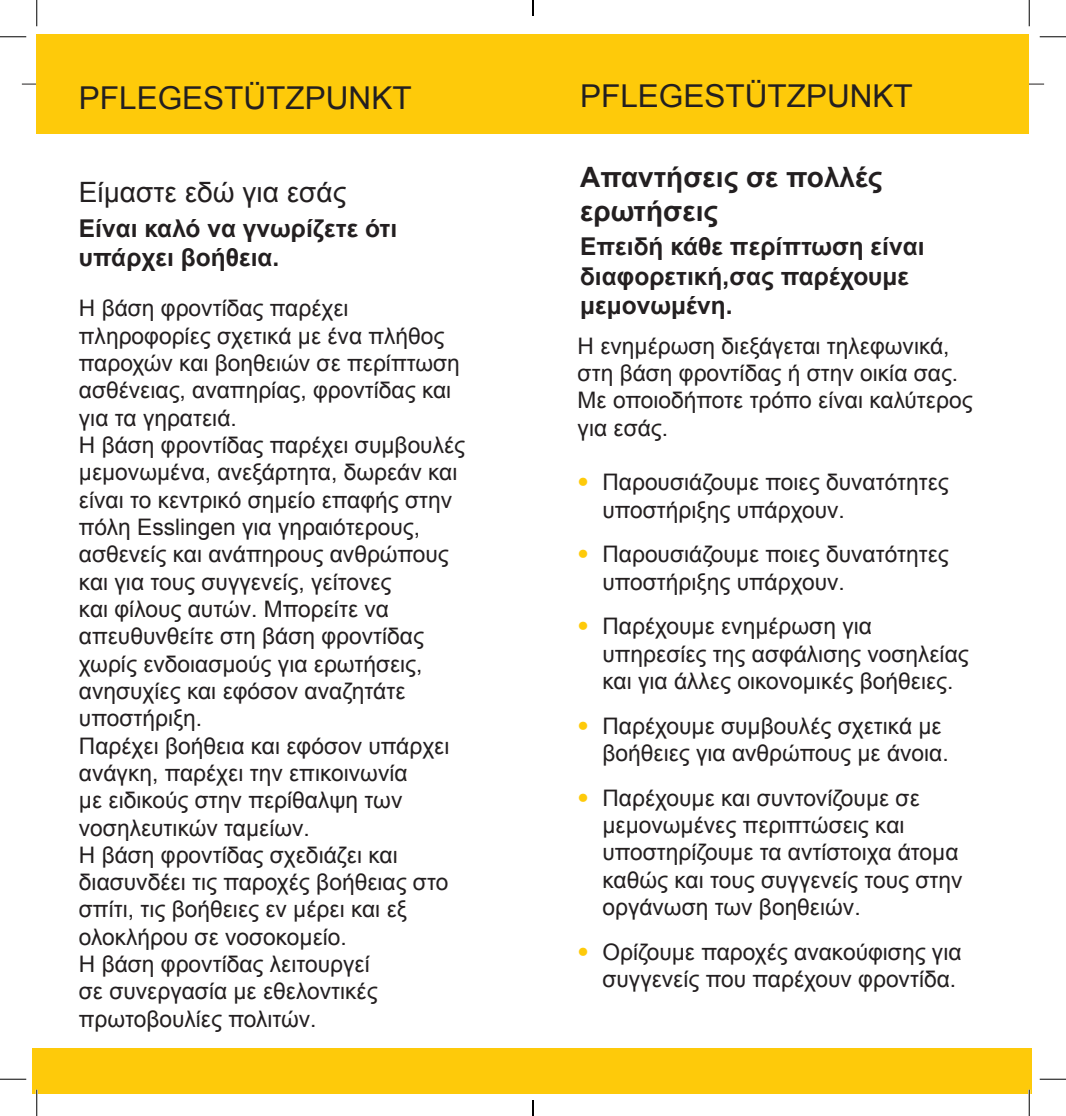
<style>
.page{position:relative;width:1066px;height:1116px;background:#fff}
.page>*{position:absolute;margin:0;border:0;box-sizing:border-box;transform-origin:0 0}
.t1{font:31.5px "Arial";color:#231f20}
.t2{font:700 28px/33.6px "Arial";color:#231f20}
.t3{font:28px "Arial";color:#231f20}
.t4{font:700 24.5px/29.4px "Arial";color:#231f20}
.t5{font:22.75px/27.3px "Arial";color:#231f20}
.s1{font-family:"Agfa Rotis Semisans";color:#feca0a}
</style>
<div class="page">
<hr style="left:22px;top:84px;width:756px;height:1px;background:#231f20">
<hr style="left:997px;top:84px;width:47px;height:1px;background:#231f20">
<div style="left:37px;top:34px;width:992px;height:99px;background:#feca0a"></div>
<div style="left:32px;top:1047px;width:999px;height:46px;background:#feca0a"></div>
<hr style="left:36px;top:1089px;width:2px;height:26px;background:#fff">
<hr style="left:1028px;top:1089px;width:2px;height:26px;background:#fff">
<svg style="left:0;top:36px;width:26px;height:1px"></svg>
<svg style="left:1039px;top:36px;width:27px;height:1px"></svg>
<svg style="left:0;top:1078px;width:26px;height:1px"></svg>
<svg style="left:1039px;top:1078px;width:27px;height:1px"></svg>
<svg style="left:36px;top:0;width:1px;height:26px"></svg>
<svg style="left:36px;top:1089px;width:1px;height:26px"></svg>
<svg style="left:1029px;top:0;width:1px;height:26px"></svg>
<svg style="left:1029px;top:1089px;width:1px;height:26px"></svg>
<svg style="left:532px;top:0;width:2px;height:16px"></svg>
<svg style="left:532px;top:1100px;width:2px;height:15px"></svg>
<p class="t1" style="left:79px;top:77px;width:334px">PFLEGESTÜTZPUNKT</p>
<p class="t3" style="left:79px;top:174px;width:269px">Είμαστε εδώ για εσάς</p>
<p class="t4" style="left:79px;top:214px;width:320px">Είναι καλό να γνωρίζετε ότι υπάρχει βοήθεια.</p>
<p class="t5" style="left:79px;top:295px;width:382px">Η βάση φροντίδας παρέχει πληροφορίες σχετικά με ένα πλήθος παροχών και βοηθειών σε περίπτωση ασθένειας, αναπηρίας, φροντίδας και για τα γηρατειά.</p>
<p class="t5" style="left:79px;top:431px;width:388px">Η βάση φροντίδας παρέχει συμβουλές μεμονωμένα, ανεξάρτητα, δωρεάν και είναι το κεντρικό σημείο επαφής στην πόλη Esslingen για γηραιότερους, ασθενείς και ανάπηρους ανθρώπους και για τους συγγενείς, γείτονες<br>και φίλους αυτών. Μπορείτε να απευθυνθείτε στη βάση φροντίδας χωρίς ενδοιασμούς για ερωτήσεις, ανησυχίες και εφόσον αναζητάτε υποστήριξη.</p>
<p class="t5" style="left:79px;top:732px;width:372px">Παρέχει βοήθεια και εφόσον υπάρχει ανάγκη, παρέχει την επικοινωνία<br>με ειδικούς στην περίθαλψη των νοσηλευτικών ταμείων.</p>
<p class="t5" style="left:79px;top:841px;width:371px">Η βάση φροντίδας σχεδιάζει και διασυνδέει τις παροχές βοήθειας στο σπίτι, τις βοήθειες εν μέρει και εξ ολοκλήρου σε νοσοκομείο.</p>
<p class="t5" style="left:79px;top:950px;width:300px">Η βάση φροντίδας λειτουργεί σε συνεργασία με εθελοντικές πρωτοβουλίες πολιτών.</p>
<p class="t1" style="left:580px;top:75px;width:334px">PFLEGESTÜTZPUNKT</p>
<p class="t2" style="left:580px;top:161px;width:304px">Απαντήσεις σε πολλές ερωτήσεις</p>
<p class="t4" style="left:580px;top:233px;width:346px">Επειδή κάθε περίπτωση είναι διαφορετική,σας παρέχουμε μεμονωμένη.</p>
<p class="t5" style="left:577px;top:332px;width:396px">Η ενημέρωση διεξάγεται τηλεφωνικά, στη βάση φροντίδας ή στην οικία σας.<br>Με οποιοδήποτε τρόπο είναι καλύτερος για εσάς.</p>
<p class="t5" style="left:602px;top:469px;width:348px;text-indent:-25px"><span class="s1">•</span> Παρουσιάζουμε ποιες δυνατότητες υποστήριξης υπάρχουν.</p>
<p class="t5" style="left:602px;top:540px;width:348px;text-indent:-25px"><span class="s1">•</span> Παρουσιάζουμε ποιες δυνατότητες υποστήριξης υπάρχουν.</p>
<p class="t5" style="left:602px;top:612px;width:368px;text-indent:-25px"><span class="s1">•</span> Παρέχουμε ενημέρωση για υπηρεσίες της ασφάλισης νοσηλείας και για άλλες οικονομικές βοήθειες.</p>
<p class="t5" style="left:602px;top:712px;width:348px;text-indent:-25px"><span class="s1">•</span> Παρέχουμε συμβουλές σχετικά με βοήθειες για ανθρώπους με άνοια.</p>
<p class="t5" style="left:602px;top:784px;width:361px;text-indent:-25px"><span class="s1">•</span> Παρέχουμε και συντονίζουμε σε μεμονωμένες περιπτώσεις και υποστηρίζουμε τα αντίστοιχα άτομα καθώς και τους συγγενείς τους στην οργάνωση των βοηθειών.</p>
<p class="t5" style="left:577px;top:938px;width:385px;text-align:right"><span class="s1">•</span> Ορίζουμε παροχές ανακούφισης για συγγενείς που παρέχουν φροντίδα.</p>
</div>
